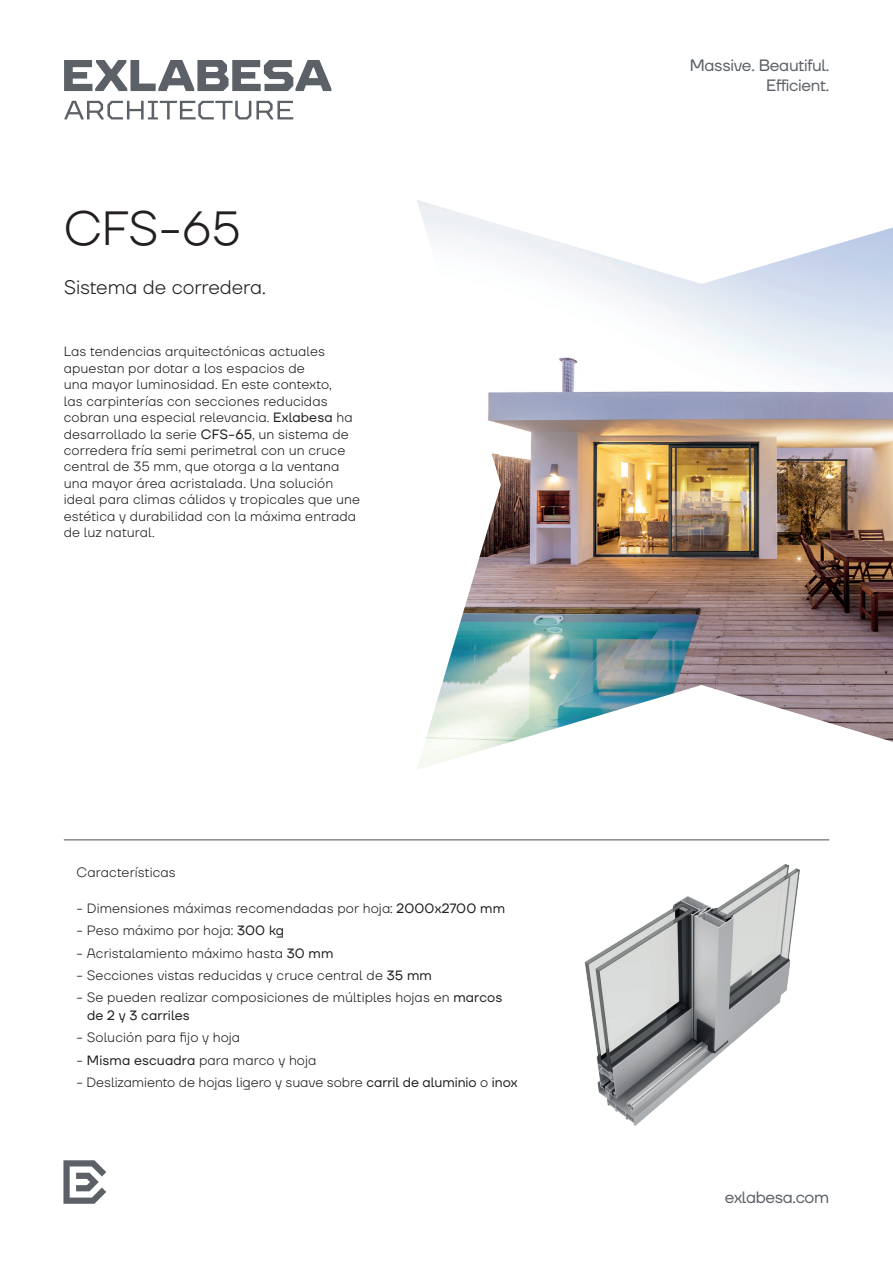
<style>
.page{position:relative;width:893px;height:1263px;background:#fff}
.page>*{position:absolute;margin:0;border:0;box-sizing:border-box;transform-origin:0 0}
.t1{font:300 48px "TT Firs Neue";color:#231f20}
.t2{font:300 19.5px "TT Firs Neue";letter-spacing:-.005em;color:#231f20}
.t3{font:16.5px/19.8px "TT Firs Neue";letter-spacing:-.02em;color:#5c6167;text-align:right}
.t4{font:300 13.5px/16.5px "TT Firs Neue";letter-spacing:.005em;color:#231f20}
.s1{font-weight:400}
</style>
<div class="page">
<svg style="left:64px;top:60px;width:267px;height:31px"></svg>
<svg style="left:64px;top:101px;width:229px;height:18px"></svg>
<hr style="left:64px;top:839px;width:765px;height:1px;background:#5c6167">
<img style="left:584px;top:864px;width:216px;height:262px">
<svg style="left:63px;top:1160px;width:43px;height:44px"></svg>
<img style="left:417px;top:200px;width:476px;height:569px">
<h1 class="t1" style="left:64px;top:196px;width:178px">CFS-65</h1>
<h2 class="t2" style="left:64px;top:274px;width:204px">Sistema de corredera.</h2>
<p class="t4" style="left:64px;top:343px;width:298px">Las tendencias arquitectónicas actuales apuestan por dotar a los espacios de<br>una mayor luminosidad. En este contexto,<br>las carpinterías con secciones reducidas cobran una especial relevancia. <span class="s1">Exlabesa</span> ha desarrollado la serie <span class="s1">CFS-65</span>, un sistema de corredera fría semi perimetral con un cruce central de 35 mm, que otorga a la ventana una mayor área acristalada. Una solución ideal para climas cálidos y tropicales que une estética y durabilidad con la máxima entrada de luz natural.</p>
<p class="t4" style="left:77px;top:864px;width:101px">Características</p>
<p class="t4" style="left:77px;top:900px;width:430px">- Dimensiones máximas recomendadas por hoja: <span class="s1">2000x2700 mm</span></p>
<p class="t4" style="left:77px;top:922px;width:209px">- Peso máximo por hoja: <span class="s1">300 kg</span></p>
<p class="t4" style="left:77px;top:944px;width:258px">- Acristalamiento máximo hasta <span class="s1">30 mm</span></p>
<p class="t4" style="left:77px;top:966px;width:357px">- Secciones vistas reducidas y cruce central de <span class="s1">35 mm</span></p>
<p class="t4" style="left:87px;top:988px;width:417px;line-height:18px;text-indent:-11px">- Se pueden realizar composiciones de múltiples hojas en <span class="s1">marcos de 2 y 3 carriles</span></p>
<p class="t4" style="left:77px;top:1029px;width:165px">- Solución para fijo y hoja</p>
<p class="t4" style="left:77px;top:1051px;width:241px">- <span class="s1">Misma escuadra</span> para marco y hoja</p>
<p class="t4" style="left:77px;top:1073px;width:442px">- Deslizamiento de hojas ligero y suave sobre <span class="s1">carril de aluminio</span> o <span class="s1">inox</span></p>
<p class="t3" style="left:690px;top:55px;width:141px">Massive. Beautiful.<br>Efficient.</p>
<p class="t3" style="left:725px;top:1187px;width:106px">exlabesa.com</p>
</div>
